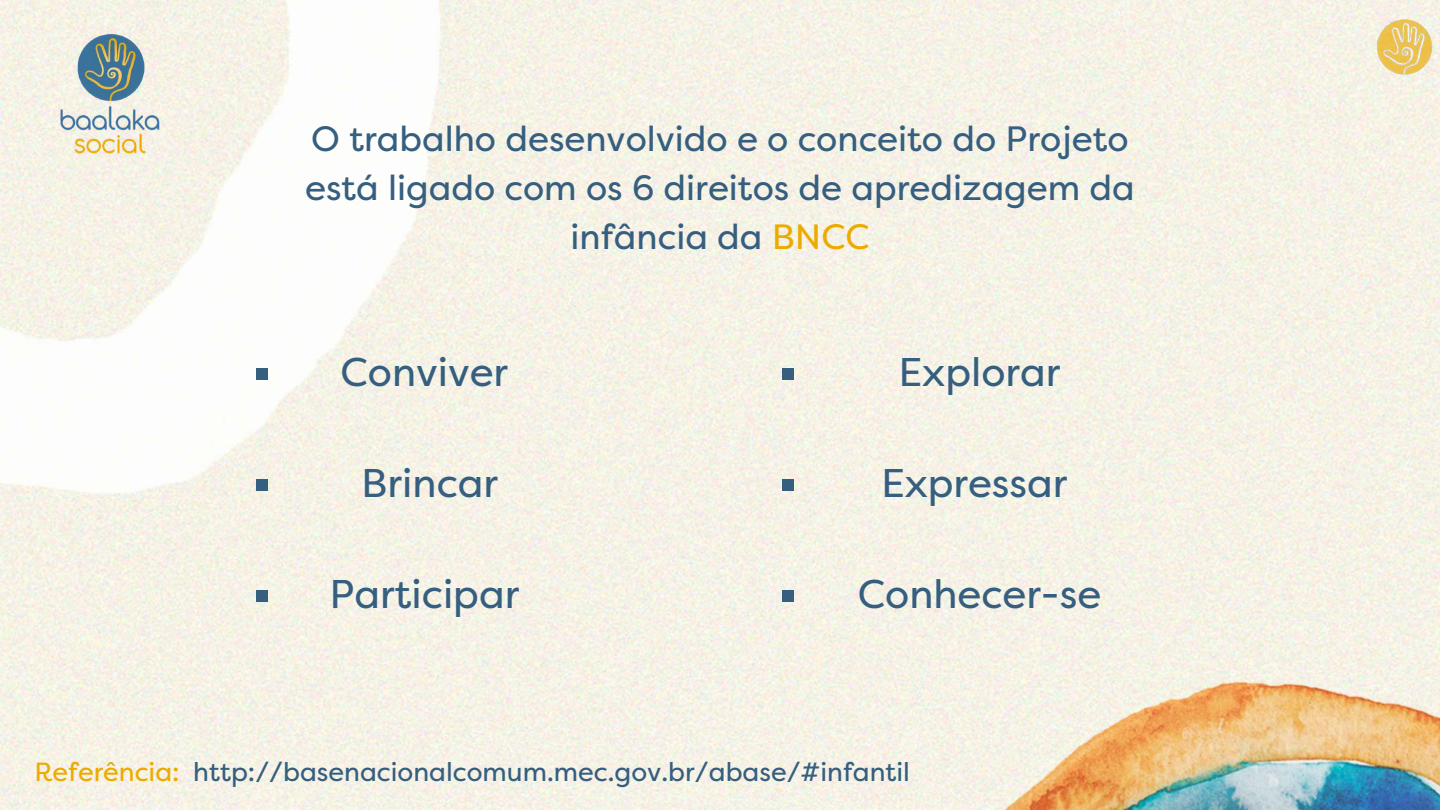
<style>
.page{position:relative;width:1440px;height:810px;background:#fff}
.page>*{position:absolute;margin:0;border:0;box-sizing:border-box;transform-origin:0 0}
.t1{font:40px "Filson Pro";color:#355e7f}
.t2{font:35.1px/48.8px "Filson Pro";color:#355e7f;text-align:center}
.t3{font:26.3px "Filson Pro";color:#355e7f}
.s1{color:#ecab00}
</style>
<div class="page">
<img style="left:0;top:0;width:1440px;height:810px">
<img style="left:1369px;top:0;width:71px;height:88px">
<img style="left:0;top:0;width:244px;height:188px">
<div style="left:256px;top:368px;width:12px;height:12px;background:#355e7f"></div>
<div style="left:256px;top:479px;width:12px;height:12px;background:#355e7f"></div>
<div style="left:256px;top:590px;width:12px;height:12px;background:#355e7f"></div>
<div style="left:782px;top:368px;width:12px;height:12px;background:#355e7f"></div>
<div style="left:782px;top:479px;width:12px;height:12px;background:#355e7f"></div>
<div style="left:782px;top:590px;width:12px;height:12px;background:#355e7f"></div>
<p class="t2" style="left:305px;top:115px;width:831px">O trabalho desenvolvido e o conceito do Projeto está ligado com os 6 direitos de apredizagem da infância da <span class="s1">BNCC</span></p>
<p class="t1" style="left:341px;top:350px;width:169px">Conviver</p>
<p class="t1" style="left:899px;top:350px;width:163px">Explorar</p>
<p class="t1" style="left:361px;top:461px;width:138px">Brincar</p>
<p class="t1" style="left:881px;top:461px;width:188px">Expressar</p>
<p class="t1" style="left:330px;top:572px;width:191px">Participar</p>
<p class="t1" style="left:858px;top:572px;width:245px">Conhecer-se</p>
<p class="t3" style="left:35px;top:757px;width:877px"><span class="s1">Referência:</span> http://basenacionalcomum.mec.gov.br/abase/#infantil</p>
</div>
